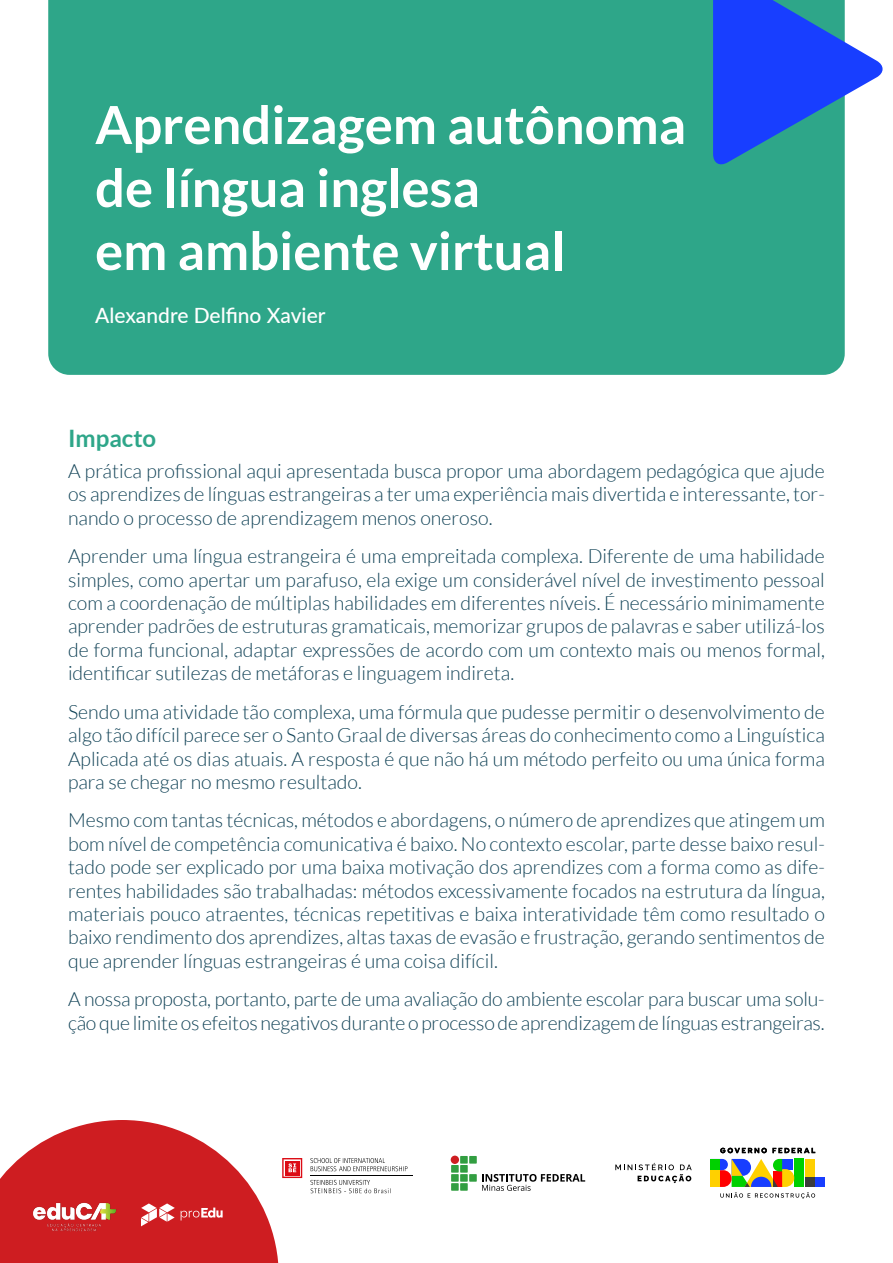
<style>
.page{position:relative;width:893px;height:1263px;background:#fff}
.page>*{position:absolute;margin:0;border:0;box-sizing:border-box;transform-origin:0 0}
.t1{font:700 52.5px/63px "Lato";color:#fff}
.t2{font:700 24px "Lato";color:#2ea689}
.t3{font:500 21px "Lato";color:#fff}
.t4{font:300 19.5px/23.4px "Lato";color:#0f4155;text-align:justify}
</style>
<div class="page">
<div style="left:48px;top:0;width:797px;height:375px;background:#2ea689"></div>
<div style="left:460px;top:1156px;width:8px;height:7px;background:#329e41"></div>
<div style="left:469px;top:1156px;width:8px;height:7px;background:#329e41"></div>
<div style="left:451px;top:1165px;width:8px;height:8px;background:#329e41"></div>
<div style="left:460px;top:1165px;width:8px;height:8px;background:#329e41"></div>
<div style="left:451px;top:1174px;width:8px;height:8px;background:#329e41"></div>
<div style="left:460px;top:1174px;width:8px;height:8px;background:#329e41"></div>
<div style="left:451px;top:1183px;width:8px;height:8px;background:#329e41"></div>
<div style="left:460px;top:1183px;width:8px;height:8px;background:#329e41"></div>
<div style="left:451px;top:1155px;width:8px;height:9px;background:#ce1d21;border-radius:50%"></div>
<div style="left:469px;top:1174px;width:8px;height:8px;background:#329e41"></div>
<svg style="left:482px;top:1174px;width:103px;height:17px"></svg>
<svg style="left:615px;top:1163px;width:77px;height:20px"></svg>
<div style="left:815px;top:1177px;width:10px;height:10px;background:#183eff"></div>
<svg style="left:710px;top:1159px;width:105px;height:40px"></svg>
<svg style="left:720px;top:1148px;width:95px;height:5px"></svg>
<svg style="left:310px;top:1158px;width:97px;height:13px"></svg>
<hr style="left:310px;top:1175px;width:103px;height:1px;background:#000">
<svg style="left:310px;top:1180px;width:79px;height:13px"></svg>
<svg style="left:0;top:1120px;width:302px;height:143px"></svg>
<img style="left:33px;top:1200px;width:83px;height:33px">
<svg style="left:713px;top:0;width:170px;height:167px"></svg>
<h1 class="t1" style="left:95px;top:93px;width:592px">Aprendizagem autônoma de língua inglesa<br>em ambiente virtual</h1>
<p class="t3" style="left:95px;top:300px;width:232px">Alexandre Delfino Xavier</p>
<p class="t2" style="left:68px;top:425px;width:90px">Impacto</p>
<p class="t4" style="left:68px;top:459px;width:758px">A prática profissional aqui apresentada busca propor uma abordagem pedagógica que ajude os aprendizes de línguas estrangeiras a ter uma experiência mais divertida e interessante, tor&shy;nando o processo de aprendizagem menos oneroso.</p>
<p class="t4" style="left:68px;top:545px;width:758px">Aprender uma língua estrangeira é uma empreitada complexa. Diferente de uma habilidade simples, como apertar um parafuso, ela exige um considerável nível de investimento pessoal com a coordenação de múltiplas habilidades em diferentes níveis. É necessário minimamente aprender padrões de estruturas gramaticais, memorizar grupos de palavras e saber utilizá-los de forma funcional, adaptar expressões de acordo com um contexto mais ou menos formal, identificar sutilezas de metáforas e linguagem indireta.</p>
<p class="t4" style="left:68px;top:700px;width:758px">Sendo uma atividade tão complexa, uma fórmula que pudesse permitir o desenvolvimento de algo tão difícil parece ser o Santo Graal de diversas áreas do conhecimento como a Linguística Aplicada até os dias atuais. A resposta é que não há um método perfeito ou uma única forma para se chegar no mesmo resultado.</p>
<p class="t4" style="left:68px;top:809px;width:758px">Mesmo com tantas técnicas, métodos e abordagens, o número de aprendizes que atingem um bom nível de competência comunicativa é baixo. No contexto escolar, parte desse baixo resul&shy;tado pode ser explicado por uma baixa motivação dos aprendizes com a forma como as dife&shy;rentes habilidades são trabalhadas: métodos excessivamente focados na estrutura da língua, materiais pouco atraentes, técnicas repetitivas e baixa interatividade têm como resultado o baixo rendimento dos aprendizes, altas taxas de evasão e frustração, gerando sentimentos de que aprender línguas estrangeiras é uma coisa difícil.</p>
<p class="t4" style="left:68px;top:987px;width:758px">A nossa proposta, portanto, parte de uma avaliação do ambiente escolar para buscar uma solu&shy;ção que limite os efeitos negativos durante o processo de aprendizagem de línguas estrangeiras.</p>
</div>
